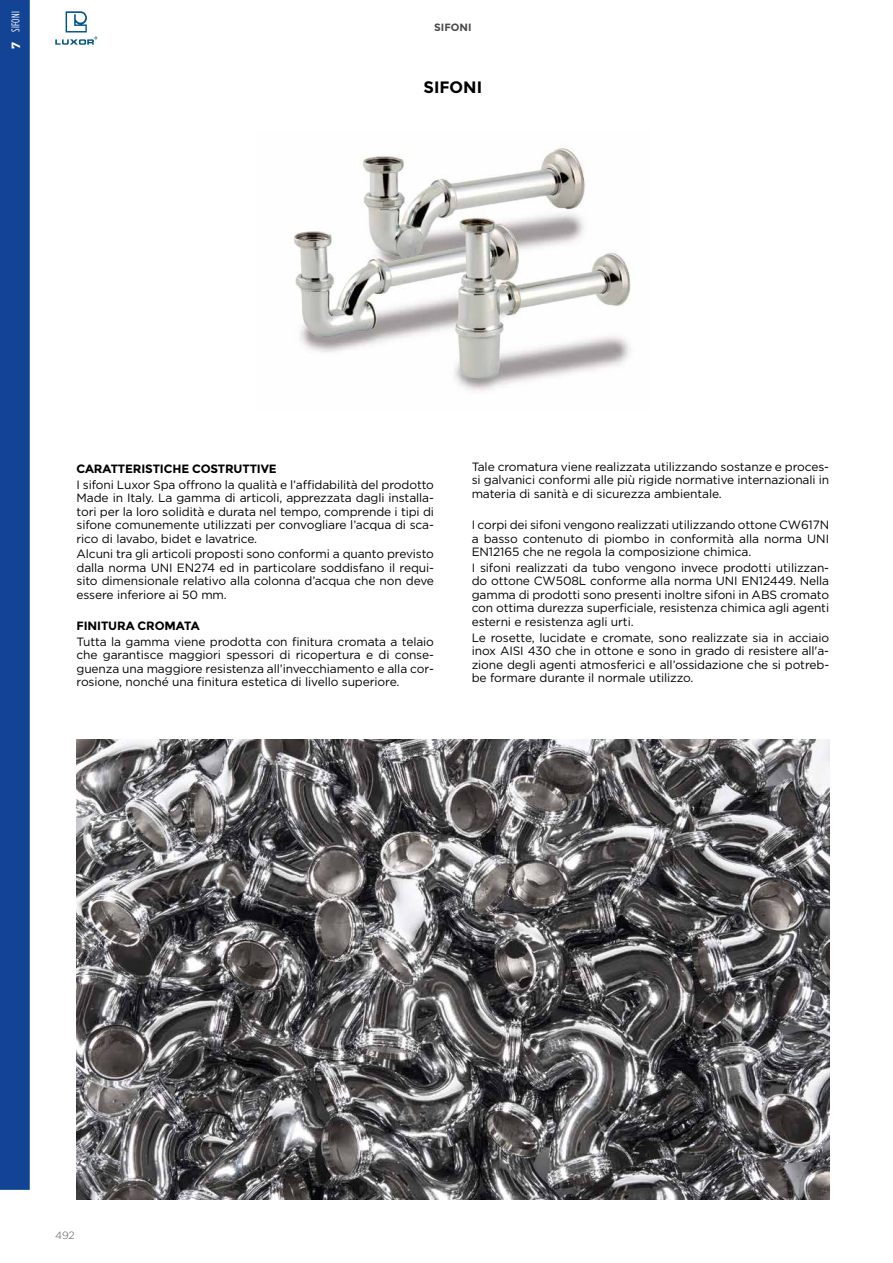
<style>
.page{position:relative;width:893px;height:1263px;background:#fff}
.page>*{position:absolute;margin:0;border:0;box-sizing:border-box;transform-origin:0 0}
.t1{font:700 16.5px "Montserrat";color:#000}
.t2{font:12px/13.5px "Gotham";letter-spacing:-.01em;color:#000;text-align:justify}
.t3{font:700 12px "Montserrat";letter-spacing:-.01em;color:#000}
.t4{font:11.25px "Gotham Condensed";letter-spacing:.02em;color:#fff;scale:.95 1}
.t5{font:700 10.5px "Montserrat";color:#4a4a49}
.t6{font:300 10.5px "Gotham";color:#575756}
.s1{font-family:"Montserrat";font-weight:700;font-size:12px}
</style>
<div class="page">
<svg style="left:55px;top:11px;width:42px;height:34px"></svg>
<div style="left:0;top:0;width:30px;height:1190px;background:#134395"></div>
<img style="left:294px;top:148px;width:337px;height:244px">
<img style="left:76px;top:740px;width:753px;height:459px">
<p class="t4" style="left:9px;top:49px;width:41px;rotate:-90deg"><span class="s1">7</span> SIFONI</p>
<p class="t5" style="left:434px;top:21px;width:39px">SIFONI</p>
<h1 class="t1" style="left:424px;top:77px;width:60px">SIFONI</h1>
<p class="t3" style="left:77px;top:462px;width:202px">CARATTERISTICHE COSTRUTTIVE</p>
<p class="t2" style="left:77px;top:477px;width:359px">I sifoni Luxor Spa offrono la qualità e l’affidabilità del prodotto Made in Italy. La gamma di articoli, apprezzata dagli installa&shy;tori per la loro solidità e durata nel tempo, comprende i tipi di sifone comunemente utilizzati per convogliare l’acqua di sca&shy;rico di lavabo, bidet e lavatrice.</p>
<p class="t2" style="left:77px;top:547px;width:359px">Alcuni tra gli articoli proposti sono conformi a quanto previsto dalla norma UNI EN274 ed in particolare soddisfano il requi&shy;sito dimensionale relativo alla colonna d’acqua che non deve essere inferiore ai 50 mm.</p>
<p class="t3" style="left:77px;top:619px;width:125px">FINITURA CROMATA</p>
<p class="t2" style="left:77px;top:634px;width:359px">Tutta la gamma viene prodotta con finitura cromata a telaio che garantisce maggiori spessori di ricopertura e di conse&shy;guenza una maggiore resistenza all’invecchiamento e alla cor&shy;rosione, nonché una finitura estetica di livello superiore.</p>
<p class="t2" style="left:472px;top:460px;width:359px">Tale cromatura viene realizzata utilizzando sostanze e proces&shy;si galvanici conformi alle più rigide normative internazionali in materia di sanità e di sicurezza ambientale.</p>
<p class="t2" style="left:472px;top:518px;width:359px">I corpi dei sifoni vengono realizzati utilizzando ottone CW617N a basso contenuto di piombo in conformità alla norma UNI EN12165 che ne regola la composizione chimica.</p>
<p class="t2" style="left:472px;top:561px;width:359px">I sifoni realizzati da tubo vengono invece prodotti utilizzan&shy;do ottone CW508L conforme alla norma UNI EN12449. Nella gamma di prodotti sono presenti inoltre sifoni in ABS cromato con ottima durezza superficiale, resistenza chimica agli agenti esterni e resistenza agli urti.</p>
<p class="t2" style="left:472px;top:630px;width:359px">Le rosette, lucidate e cromate, sono realizzate sia in acciaio inox AISI 430 che in ottone e sono in grado di resistere all'a&shy;zione degli agenti atmosferici e all’ossidazione che si potreb&shy;be formare durante il normale utilizzo.</p>
<p class="t6" style="left:55px;top:1229px;width:21px">492</p>
</div>
